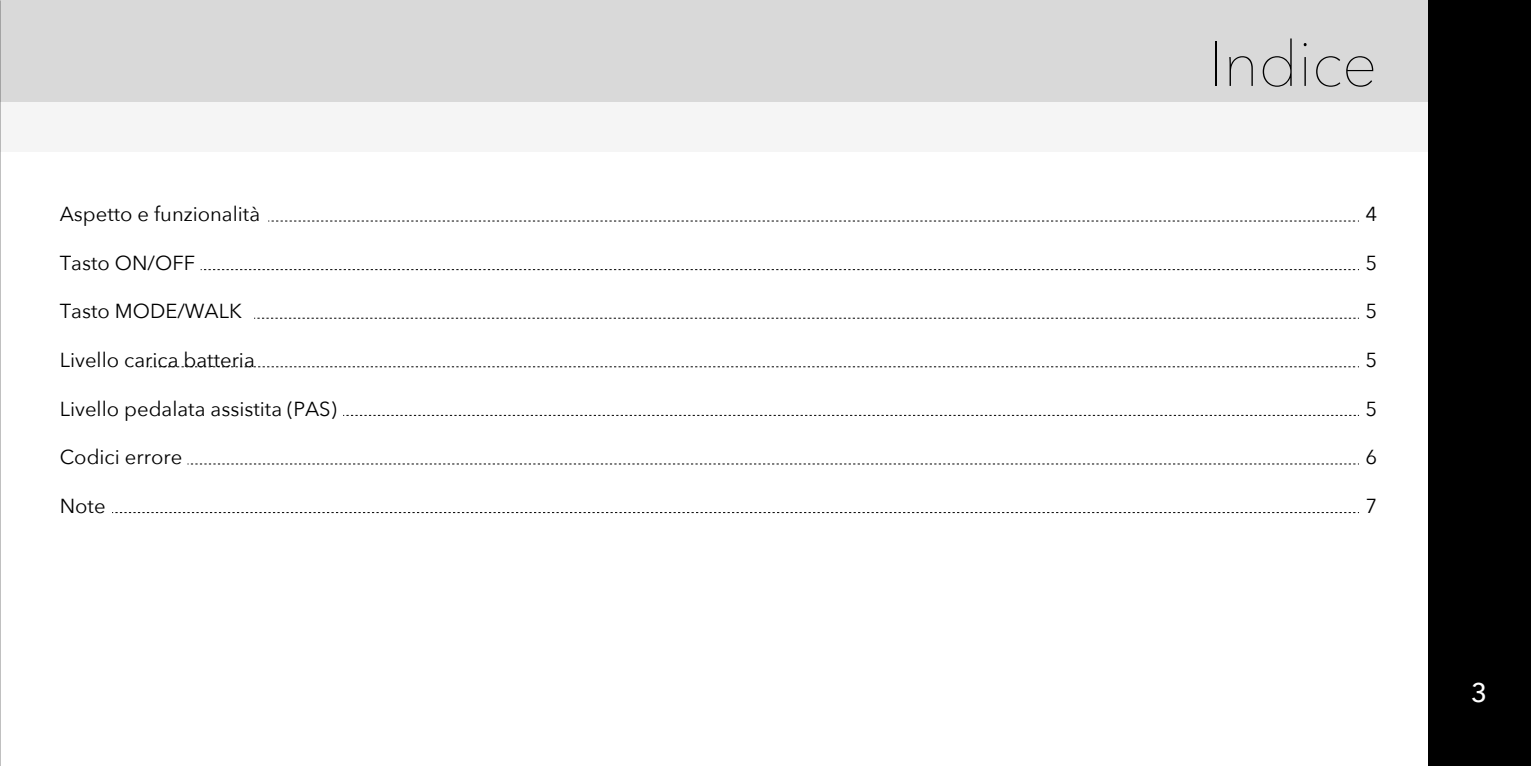
<style>
.page{position:relative;width:1531px;height:766px;background:#fff}
.page>*{position:absolute;margin:0;border:0;box-sizing:border-box;transform-origin:0 0}
.t1{font:200 62.55px "Avenir Next";color:#000}
.t2{font:500 27px "Avenir Next";color:#fff}
.t3{font:20.25px "Avenir Next";color:#000}
</style>
<div class="page">
<div style="left:0;top:0;width:1429px;height:102px;background:#d9d9d9"></div>
<div style="left:0;top:102px;width:1429px;height:49px;background:#f5f5f5"></div>
<svg style="left:268px;top:220px;width:1091px;height:1px"></svg>
<svg style="left:201px;top:269px;width:1158px;height:1px"></svg>
<svg style="left:254px;top:318px;width:1105px;height:1px"></svg>
<svg style="left:147px;top:366px;width:1212px;height:1px"></svg>
<svg style="left:343px;top:415px;width:1016px;height:1px"></svg>
<svg style="left:187px;top:463px;width:1172px;height:1px"></svg>
<svg style="left:112px;top:512px;width:1247px;height:1px"></svg>
<div style="left:1429px;top:0;width:102px;height:765px;background:#000"></div>
<p class="t3" style="left:60px;top:197px;width:202px">Aspetto e funzionalità</p>
<p class="t3" style="left:60px;top:245px;width:137px">Tasto ON/OFF</p>
<p class="t3" style="left:60px;top:294px;width:184px">Tasto MODE/WALK</p>
<p class="t3" style="left:60px;top:343px;width:197px">Livello carica batteria</p>
<p class="t3" style="left:60px;top:391px;width:278px">Livello pedalata assistita (PAS)</p>
<p class="t3" style="left:60px;top:440px;width:124px">Codici errore</p>
<p class="t3" style="left:60px;top:488px;width:47px">Note</p>
<h1 class="t1" style="left:1208px;top:11px;width:170px">Indice</h1>
<p class="t3" style="left:1365px;top:197px;width:13px">4</p>
<p class="t3" style="left:1365px;top:245px;width:13px">5</p>
<p class="t3" style="left:1365px;top:294px;width:13px">5</p>
<p class="t3" style="left:1365px;top:343px;width:13px">5</p>
<p class="t3" style="left:1365px;top:391px;width:13px">5</p>
<p class="t3" style="left:1365px;top:440px;width:13px">6</p>
<p class="t3" style="left:1365px;top:488px;width:13px">7</p>
<h2 class="t2" style="left:1471px;top:669px;width:18px">3</h2>
</div>
